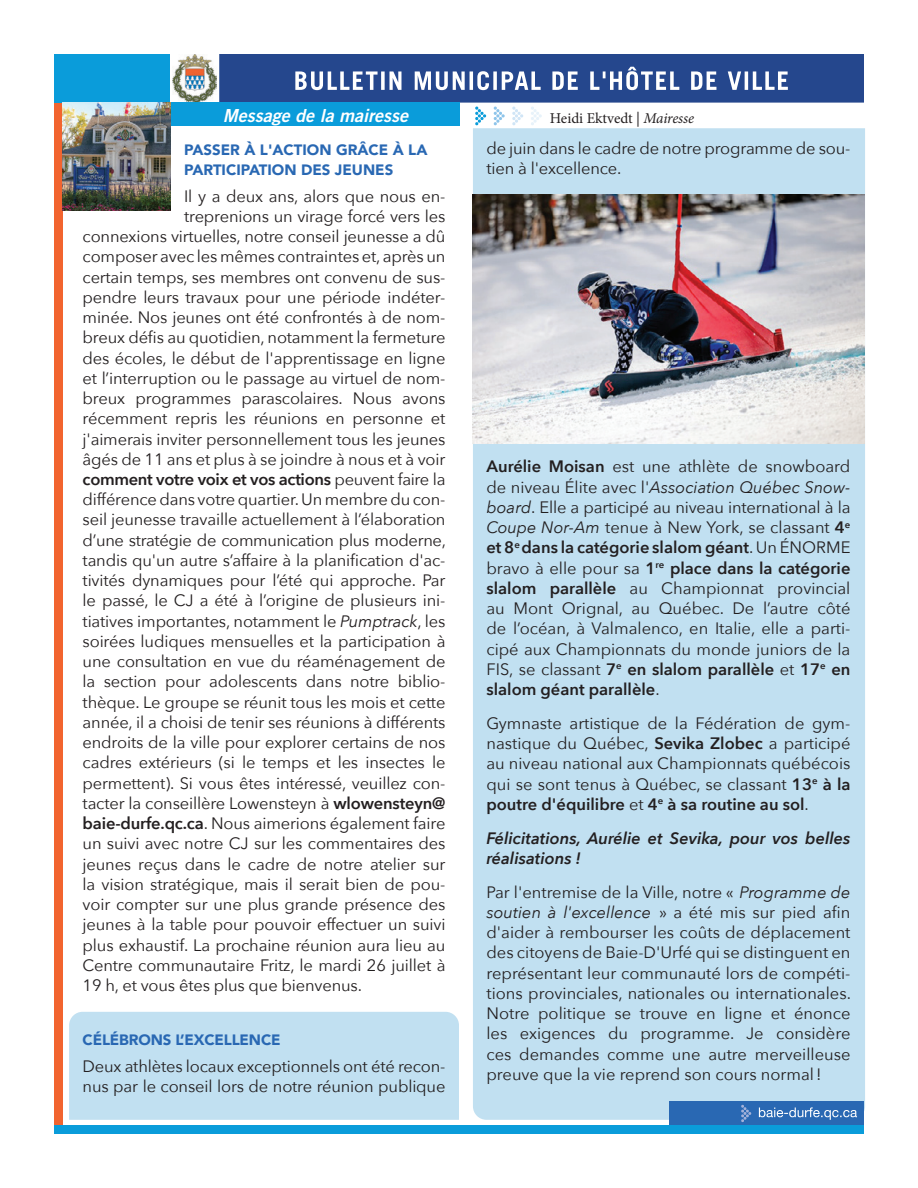
<style>
.page{position:relative;width:918px;height:1188px;background:#fff}
.page>*{position:absolute;margin:0;border:0;box-sizing:border-box;transform-origin:0 0}
.t1{font:italic 18px "Trade Gothic Bold Two";color:#fff}
.t2{font:16.5px/20.2px "Avenir Next";letter-spacing:-.01em;color:#231f20;text-align:justify}
.t3{font:italic 600 16.5px/20.2px "Avenir Next";color:#231f20}
.t4{font:600 16.5px "Avenir Next";letter-spacing:-.02em;color:#231f20}
.t5{font:900 15px/19.5px "Avenir";color:#2968b3}
.t6{font:15px "Minion Pro";color:#231f20}
.s1{font-style:italic}
.s2{font-weight:400}
.s3{font-weight:600}
</style>
<div class="page">
<div style="left:54px;top:1125px;width:810px;height:9px;background:#0a9cda"></div>
<div style="left:54px;top:54px;width:117px;height:49px;background:#0a9cda"></div>
<div style="left:54px;top:103px;width:9px;height:1022px;background:#f2642f"></div>
<img style="left:173px;top:54px;width:43px;height:48px">
<div style="left:473px;top:128px;width:392px;height:992px;background:#c1e0f1"></div>
<div style="left:69px;top:1012px;width:390px;height:108px;background:#c1e0f1"></div>
<div style="left:669px;top:1102px;width:195px;height:23px;background:#2968b3"></div>
<svg style="left:741px;top:1105px;width:10px;height:17px"></svg>
<svg style="left:759px;top:1107px;width:98px;height:13px"></svg>
<div style="left:171px;top:103px;width:289px;height:23px;background:#0a9cda"></div>
<svg style="left:219px;top:54px;width:645px;height:71px"></svg>
<img style="left:63px;top:103px;width:108px;height:108px">
<img style="left:473px;top:195px;width:392px;height:249px">
<p class="t1" style="left:223px;top:104px;width:187px">Message de la mairesse</p>
<p class="t6" style="left:550px;top:108px;width:146px">Heidi Ektvedt | <span class="s1">Mairesse</span></p>
<p class="t2" style="left:486px;top:137px;width:366px">de juin dans le cadre de notre programme de sou&shy;tien à l'excellence.</p>
<p class="t5" style="left:184px;top:140px;width:245px">PASSER À L'ACTION GRÂCE À LA<br>PARTICIPATION DES JEUNES</p>
<p class="t2" style="left:184px;top:185px;width:263px">Il y a deux ans, alors que nous en-</p>
<p class="t2" style="left:184px;top:205px;width:263px">treprenions un virage forcé vers les</p>
<p class="t2" style="left:83px;top:225px;width:364px">connexions virtuelles, notre conseil jeunesse a dû</p>
<p class="t2" style="left:83px;top:246px;width:364px">composer avec les mêmes contraintes et, après un</p>
<p class="t2" style="left:83px;top:266px;width:364px">certain temps, ses membres ont convenu de sus-</p>
<p class="t2" style="left:83px;top:286px;width:364px">pendre leurs travaux pour une période indé ter-</p>
<p class="t2" style="left:83px;top:306px;width:364px">minée. Nos jeunes ont été confrontés à de nom-</p>
<p class="t2" style="left:83px;top:327px;width:364px">breux défis au quotidien, notamment la ferme ture</p>
<p class="t2" style="left:83px;top:347px;width:364px">des écoles, le début de l'apprentissage en ligne</p>
<p class="t2" style="left:83px;top:367px;width:364px">et l’interruption ou le passage au virtuel de nom-</p>
<p class="t2" style="left:83px;top:387px;width:364px">breux programmes parascolaires. Nous avons</p>
<p class="t2" style="left:83px;top:408px;width:364px">récemment repris les réunions en person ne et</p>
<p class="t2" style="left:83px;top:428px;width:364px">j'aimerais inviter personnellement tous les jeunes</p>
<p class="t2" style="left:83px;top:448px;width:364px">âgés de 11 ans et plus à se joindre à nous et à voir</p>
<p class="t4" style="left:83px;top:465px;width:364px">comment votre voix et vos actions <span class="s2">peuvent faire la</span></p>
<p class="t2" style="left:83px;top:489px;width:364px">différence dans votre quartier. Un membre du con-</p>
<p class="t2" style="left:83px;top:509px;width:364px">seil jeunesse travaille actuellement à l’élaboration</p>
<p class="t2" style="left:83px;top:529px;width:365px">d’une stratégie de communication plus moder ne,</p>
<p class="t2" style="left:83px;top:549px;width:364px">tandis qu'un autre s’affaire à la planification d'ac-</p>
<p class="t2" style="left:83px;top:570px;width:364px">tivités dynamiques pour l’été qui approche. Par</p>
<p class="t2" style="left:83px;top:590px;width:364px">le passé, le CJ a été à l’origine de plusieurs ini-</p>
<p class="t2" style="left:83px;top:610px;width:364px">tiatives importantes, notamment le <span class="s1">Pumptrack</span>, les</p>
<p class="t2" style="left:83px;top:630px;width:364px">soirées ludiques mensuelles et la participation à</p>
<p class="t2" style="left:83px;top:651px;width:364px">une consultation en vue du réaménagement de</p>
<p class="t2" style="left:83px;top:671px;width:364px">la section pour adolescents dans notre biblio-</p>
<p class="t2" style="left:83px;top:691px;width:364px">thèque. Le groupe se réunit tous les mois et cette</p>
<p class="t2" style="left:83px;top:711px;width:364px">année, il a choisi de tenir ses réunions à différents</p>
<p class="t2" style="left:83px;top:732px;width:364px">endroits de la ville pour explorer certains de nos</p>
<p class="t2" style="left:83px;top:752px;width:364px">cadres extérieurs (si le temps et les insectes le</p>
<p class="t2" style="left:83px;top:772px;width:364px">permettent). Si vous êtes intéressé, veuillez con-</p>
<p class="t2" style="left:83px;top:792px;width:364px">tacter la conseil lère Lowensteyn à <span class="s3">wlowensteyn@</span></p>
<p class="t2" style="left:83px;top:813px;width:364px"><span class="s3">baie-durfe.qc.ca</span>. Nous ai merions également faire</p>
<p class="t2" style="left:83px;top:833px;width:364px">un suivi avec notre CJ sur les commentaires des</p>
<p class="t2" style="left:83px;top:853px;width:364px">jeunes reçus dans le cadre de notre atelier sur</p>
<p class="t2" style="left:83px;top:873px;width:364px">la vision stratégique, mais il serait bien de pou-</p>
<p class="t2" style="left:83px;top:894px;width:364px">voir comp ter sur une plus grande présence des</p>
<p class="t2" style="left:83px;top:914px;width:364px">jeunes à la table pour pouvoir effectuer un suivi</p>
<p class="t2" style="left:83px;top:934px;width:364px">plus exhaustif. La prochaine réunion aura lieu au</p>
<p class="t2" style="left:83px;top:954px;width:364px">Centre communautaire Fritz, le mardi 26 juillet à</p>
<p class="t2" style="left:83px;top:975px;width:281px">19 h, et vous êtes plus que bienvenus.</p>
<p class="t5" style="left:83px;top:1029px;width:199px">CÉLÉBRONS L’EXCELLENCE</p>
<p class="t2" style="left:83px;top:1055px;width:364px">Deux athlètes locaux exceptionnels ont été recon&shy;nus par le conseil lors de notre réunion publique</p>
<p class="t2" style="left:486px;top:456px;width:366px"><span class="s3">Aurélie Moisan</span> est une athlète de snowboard de niveau Élite avec l'<span class="s1">Association Québec Snow&shy;board</span>. Elle a participé au niveau international à la <span class="s1">Coupe Nor-Am</span> tenue à New York, se classant <span class="s3">4</span><sup>e </sup><span class="s3">et 8</span><sup>e</sup> <span class="s3">dans la catégorie slalom géant</span>. Un ÉNORME bravo à elle pour sa <span class="s3">1</span><sup>re</sup> <span class="s3">place dans la catégorie slalom parallèle</span> au Championnat provincial au Mont Orignal, au Québec. De l’autre côté de l’océan, à Valmalenco, en Italie, elle a parti&shy;cipé aux Championnats du monde juniors de la FIS, se classant <span class="s3">7</span><sup>e</sup> <span class="s3">en slalom parallèle</span> et <span class="s3">17</span><sup>e</sup> <span class="s3">en slalom géant parallèle</span>.</p>
<p class="t2" style="left:486px;top:712px;width:366px">Gymnaste artistique de la Fédération de gym&shy;nastique du Québec, <span class="s3">Sevika Zlobec</span> a participé au niveau national aux Championnats québécois qui se sont tenus à Québec, se classant <span class="s3">13</span><sup>e</sup> <span class="s3">à la poutre d'équilibre</span> et <span class="s3">4</span><sup>e</sup> <span class="s3">à sa routine au sol</span>.</p>
<p class="t3" style="left:486px;top:827px;width:366px">Félicitations, Aurélie et Sevika, pour vos belles réalisations !</p>
<p class="t2" style="left:486px;top:881px;width:366px">Par l'entremise de la Ville, notre « <span class="s1">Programme de soutien à l'excellence</span> » a été mis sur pied afin d'aider à rembourser les coûts de déplacement des citoyens de Baie-D'Urfé qui se distinguent en représentant leur communauté lors de compéti&shy;tions provinciales, nationales ou internationales.<br>Notre politique se trouve en ligne et énonce les exigences du programme. Je considère ces deman des comme une autre merveilleuse preuve que la vie reprend son cours normal !</p>
</div>
